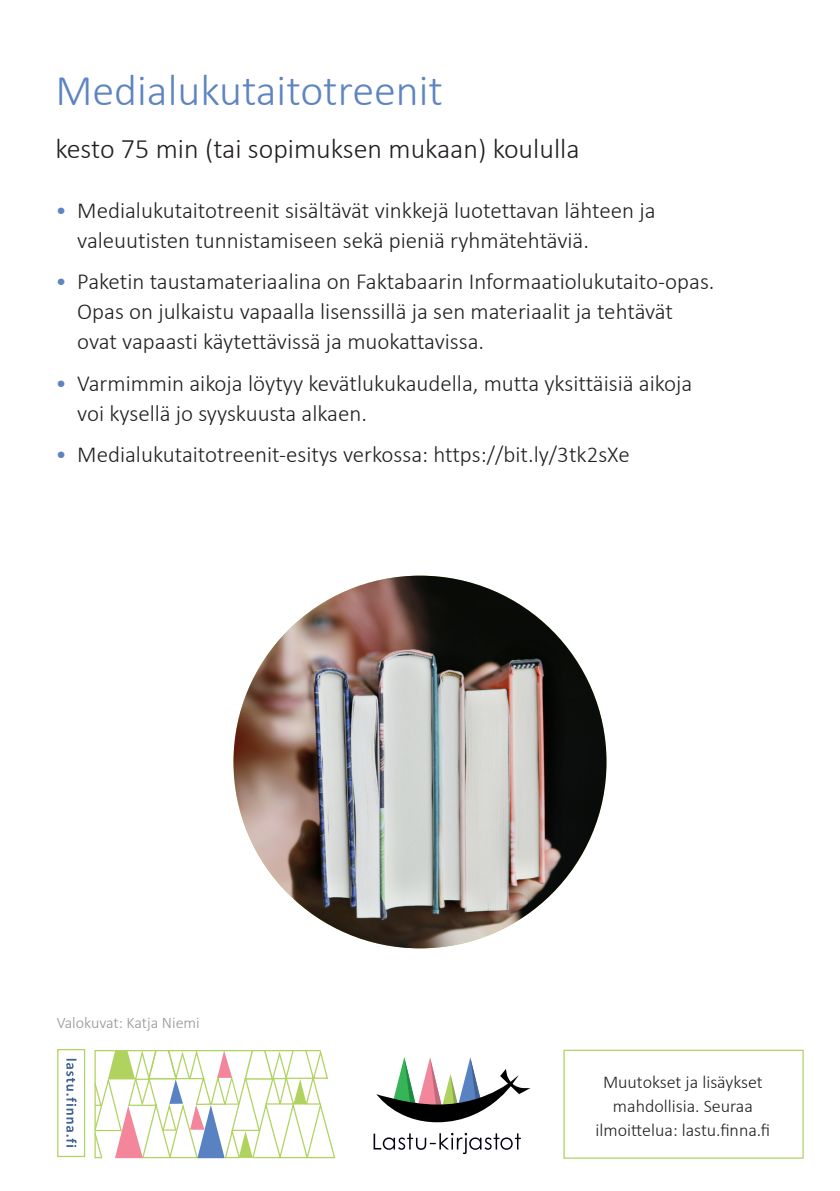
<style>
.page{position:relative;width:840px;height:1191px;background:#fff}
.page>*{position:absolute;margin:0;border:0;box-sizing:border-box;transform-origin:0 0}
.Iso_otsikko{font:300 44px "Calibri";color:#5e84c2}
.leipis_12pt_SUOMI_ko{font:300 28px "Calibri";color:#231f20}
.leipis_12pt_SUOMI_ko-2{font:300 23px/30px "Calibri";color:#231f20}
.leipis_11ptSUOMI{font:300 18px/24px "Calibri";color:#231f20;text-align:center}
.leipis_12pt_SUOMI_ko-3{font:300 16px "Calibri";color:#939598}
.s1{color:#5e84c2}
</style>
<div class="page">
<div style="left:563px;top:1049px;width:240px;height:109px;border:1px solid #b0d360"></div>
<svg style="left:376px;top:1057px;width:154px;height:65px"></svg>
<svg style="left:373px;top:1132px;width:147px;height:22px"></svg>
<svg style="left:94px;top:1050px;width:242px;height:109px"></svg>
<hr style="left:95px;top:1050px;width:225px;height:1px;background:#b0d360">
<div style="left:57px;top:1049px;width:28px;height:108px;border:1px solid #b0d360"></div>
<svg style="left:66px;top:1058px;width:10px;height:89px"></svg>
<img style="left:233px;top:575px;width:373px;height:373px;border-radius:186px">
<p class="Iso_otsikko" style="left:55px;top:63px;width:389px">Medialukutaitotreenit</p>
<p class="leipis_12pt_SUOMI_ko" style="left:55px;top:131px;width:525px">kesto 75 min (tai sopimuksen mukaan) koululla</p>
<p class="leipis_12pt_SUOMI_ko-2" style="left:77px;top:195px;width:579px;text-indent:-22px"><span class="s1">•</span> Medialukutaitotreenit sisältävät vinkkejä luotettavan lähteen ja valeuutisten tunnistamiseen sekä pieniä ryhmätehtäviä.</p>
<p class="leipis_12pt_SUOMI_ko-2" style="left:77px;top:266px;width:638px;text-indent:-22px"><span class="s1">•</span> Paketin taustamateriaalina on Faktabaarin Informaatiolukutaito-opas.<br>Opas on julkaistu vapaalla lisenssillä ja sen materiaalit ja tehtävät ovat vapaasti käytettävissä ja muokattavissa.</p>
<p class="leipis_12pt_SUOMI_ko-2" style="left:77px;top:368px;width:616px;text-indent:-22px"><span class="s1">•</span> Varmimmin aikoja löytyy kevätlukukaudella, mutta yksittäisiä aikoja voi kysellä jo syyskuusta alkaen.</p>
<p class="leipis_12pt_SUOMI_ko-2" style="left:55px;top:439px;width:575px"><span class="s1">•</span> Medialukutaitotreenit-esitys verkossa: https://bit.ly/3tk2sXe</p>
<p class="leipis_12pt_SUOMI_ko-3" style="left:57px;top:1012px;width:144px">Valokuvat: Katja Niemi</p>
<p class="leipis_11ptSUOMI" style="left:595px;top:1069px;width:176px">Muutokset ja lisäykset mahdollisia. Seuraa ilmoittelua: lastu.finna.fi</p>
</div>
